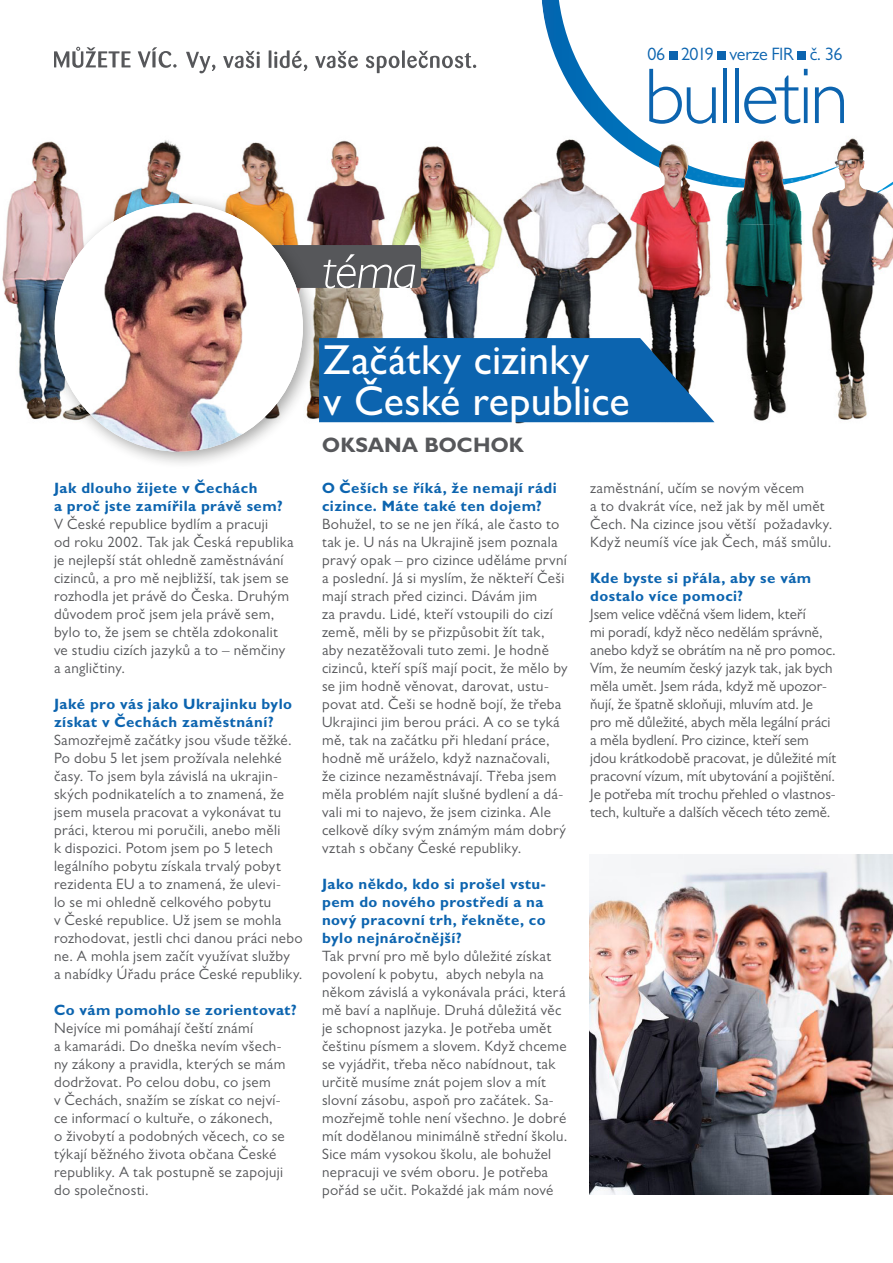
<style>
.page{position:relative;width:893px;height:1263px;background:#fff}
.page>*{position:absolute;margin:0;border:0;box-sizing:border-box;transform-origin:0 0}
.t1{font:300 79.5px "Gill Sans MT Pro";letter-spacing:-.035em;color:#0c64af}
.t2{font:italic 300 51px "Gill Sans MT Pro";color:#fff}
.t3{font:500 42px/40.5px "Gill Sans MT Pro";letter-spacing:.005em;color:#fff}
.t4{font:700 21px "Gill Sans MT Pro";letter-spacing:.005em;color:#56575a}
.t5{font:18px "Gill Sans MT Pro";letter-spacing:-.025em;color:#0c64af}
.t6{font:15px/18px "Gill Sans MT Pro";letter-spacing:.02em;color:#56575a}
.t7{font:700 15px/18px "Gill Sans MT Pro";letter-spacing:.03em;color:#0c64af}
</style>
<div class="page">
<img style="left:2px;top:140px;width:891px;height:284px">
<svg style="left:525px;top:140px;width:13px;height:85px"></svg>
<svg style="left:538px;top:0;width:140px;height:225px"></svg>
<svg style="left:407px;top:51px;width:69px;height:17px"></svg>
<hr style="left:402px;top:50px;width:3px;height:18px;background:#56575a">
<svg style="left:366px;top:56px;width:34px;height:17px"></svg>
<svg style="left:315px;top:51px;width:43px;height:17px"></svg>
<svg style="left:269px;top:50px;width:38px;height:21px"></svg>
<svg style="left:223px;top:51px;width:37px;height:17px"></svg>
<svg style="left:186px;top:52px;width:29px;height:21px"></svg>
<svg style="left:138px;top:47px;width:39px;height:21px"></svg>
<svg style="left:54px;top:47px;width:77px;height:21px"></svg>
<img style="left:589px;top:855px;width:304px;height:340px">
<img style="left:642px;top:140px;width:69px;height:85px">
<div style="left:168px;top:245px;width:253px;height:43px;background:#56575a;border-radius:5px"></div>
<div style="left:45px;top:193px;width:276px;height:277px;background:#1d1d1b;opacity:.4"></div>
<img style="left:55px;top:203px;width:248px;height:249px;border-radius:124px">
<svg style="left:319px;top:338px;width:395px;height:84px;background:#1969ac"></svg>
<svg style="left:711px;top:51px;width:182px;height:174px"></svg>
<p class="t5" style="left:647px;top:43px;width:196px">06 2019 verze FIR č. 36</p>
<h1 class="t1" style="left:644px;top:49px;width:206px">bulletin</h1>
<h2 class="t2" style="left:322px;top:240px;width:96px">téma</h2>
<p class="t7" style="left:54px;top:478px;width:230px">Jak dlouho žijete v Čechách<br>a proč jste zamířila právě sem?</p>
<p class="t6" style="left:54px;top:515px;width:241px">V České republice bydlím a pracuji<br>od roku 2002. Tak jak Česká republika je nejlepší stát ohledně zaměstnávání cizinců, a pro mě nejbližší, tak jsem se rozhodla jet právě do Česka. Druhým důvodem proč jsem jela právě sem, bylo to, že jsem se chtěla zdokonalit ve studiu cizích jazyků a to – němčiny a angličtiny.</p>
<p class="t7" style="left:54px;top:694px;width:240px">Jaké pro vás jako Ukrajinku bylo získat v Čechách zaměstnání?</p>
<p class="t6" style="left:54px;top:731px;width:250px">Samozřejmě začátky jsou všude těžké.<br>Po dobu 5 let jsem prožívala nelehké časy. To jsem byla závislá na ukrajin&shy;ských podnikatelích a to znamená, že jsem musela pracovat a vykonávat tu práci, kterou mi poručili, anebo měli<br>k dispozici. Potom jsem po 5 letech legálního pobytu získala trvalý pobyt rezidenta EU a to znamená, že ulevi-<br>lo se mi ohledně celkového pobytu<br>v České republice. Už jsem se mohla rozhodovat, jestli chci danou práci nebo ne. A mohla jsem začít využívat služby<br>a nabídky Úřadu práce České republiky.</p>
<p class="t7" style="left:54px;top:1000px;width:244px">Co vám pomohlo se zorientovat?</p>
<p class="t6" style="left:54px;top:1019px;width:233px">Nejvíce mi pomáhají čeští známí<br>a kamarádi. Do dneška nevím všech&shy;ny zákony a pravidla, kterých se mám dodržovat. Po celou dobu, co jsem<br>v Čechách, snažím se získat co nejví&shy;ce informací o kultuře, o zákonech,<br>o živobytí a podobných věcech, co se týkají běžného života občana České republiky. A tak postupně se zapojuji do společnosti.</p>
<h3 class="t3" style="left:323px;top:339px;width:308px">Začátky cizinky<br>v České republice</h3>
<h3 class="t4" style="left:322px;top:431px;width:203px">OKSANA BOCHOK</h3>
<p class="t7" style="left:322px;top:478px;width:236px">O Češích se říká, že nemají rádi cizince. Máte také ten dojem?</p>
<p class="t6" style="left:322px;top:515px;width:247px">Bohužel, to se ne jen říká, ale často to tak je. U nás na Ukrajině jsem poznala pravý opak – pro cizince uděláme první a poslední. Já si myslím, že někteří Češi mají strach před cizinci. Dávám jim<br>za pravdu. Lidé, kteří vstoupili do cizí země, měli by se přizpůsobit žít tak, aby nezatěžovali tuto zemi. Je hodně cizinců, kteří spíš mají pocit, že mělo by se jim hodně věnovat, darovat, ustu&shy;povat atd. Češi se hodně bojí, že třeba Ukrajinci jim berou práci. A co se tyká mě, tak na začátku při hledaní práce, hodně mě uráželo, když naznačovali,<br>že cizince nezaměstnávají. Třeba jsem měla problém najít slušné bydlení a dá&shy;vali mi to najevo, že jsem cizinka. Ale celkově díky svým známým mám dobrý vztah s občany České republiky.</p>
<p class="t7" style="left:322px;top:874px;width:225px">Jako někdo, kdo si prošel vstu&shy;pem do nového prostředí a na nový pracovní trh, řekněte, co bylo nejnáročnější?</p>
<p class="t6" style="left:322px;top:947px;width:247px">Tak první pro mě bylo důležité získat povolení k pobytu, abych nebyla na někom závislá a vykonávala práci, která mě baví a naplňuje. Druhá důležitá věc je schopnost jazyka. Je potřeba umět češtinu písmem a slovem. Když chceme se vyjádřit, třeba něco nabídnout, tak určitě musíme znát pojem slov a mít slovní zásobu, aspoň pro začátek. Sa&shy;mozřejmě tohle není všechno. Je dobré mít dodělanou minimálně střední školu.<br>Sice mám vysokou školu, ale bohužel nepracuji ve svém oboru. Je potřeba pořád se učit. Pokaždé jak mám nové</p>
<p class="t6" style="left:590px;top:479px;width:244px">zaměstnání, učím se novým věcem<br>a to dvakrát více, než jak by měl umět Čech. Na cizince jsou větší požadavky.<br>Když neumíš více jak Čech, máš smůlu.</p>
<p class="t7" style="left:590px;top:568px;width:223px">Kde byste si přála, aby se vám dostalo více pomoci?</p>
<p class="t6" style="left:590px;top:605px;width:247px">Jsem velice vděčná všem lidem, kteří<br>mi poradí, když něco nedělám správně, anebo když se obrátím na ně pro pomoc.<br>Vím, že neumím český jazyk tak, jak bych měla umět. Jsem ráda, když mě upozor&shy;ňují, že špatně skloňuji, mluvím atd. Je pro mě důležité, abych měla legální práci a měla bydlení. Pro cizince, kteří sem jdou krátkodobě pracovat, je důležité mít pracovní vízum, mít ubytování a pojištění.<br>Je potřeba mít trochu přehled o vlastnos&shy;tech, kultuře a dalších věcech této země.</p>
</div>
